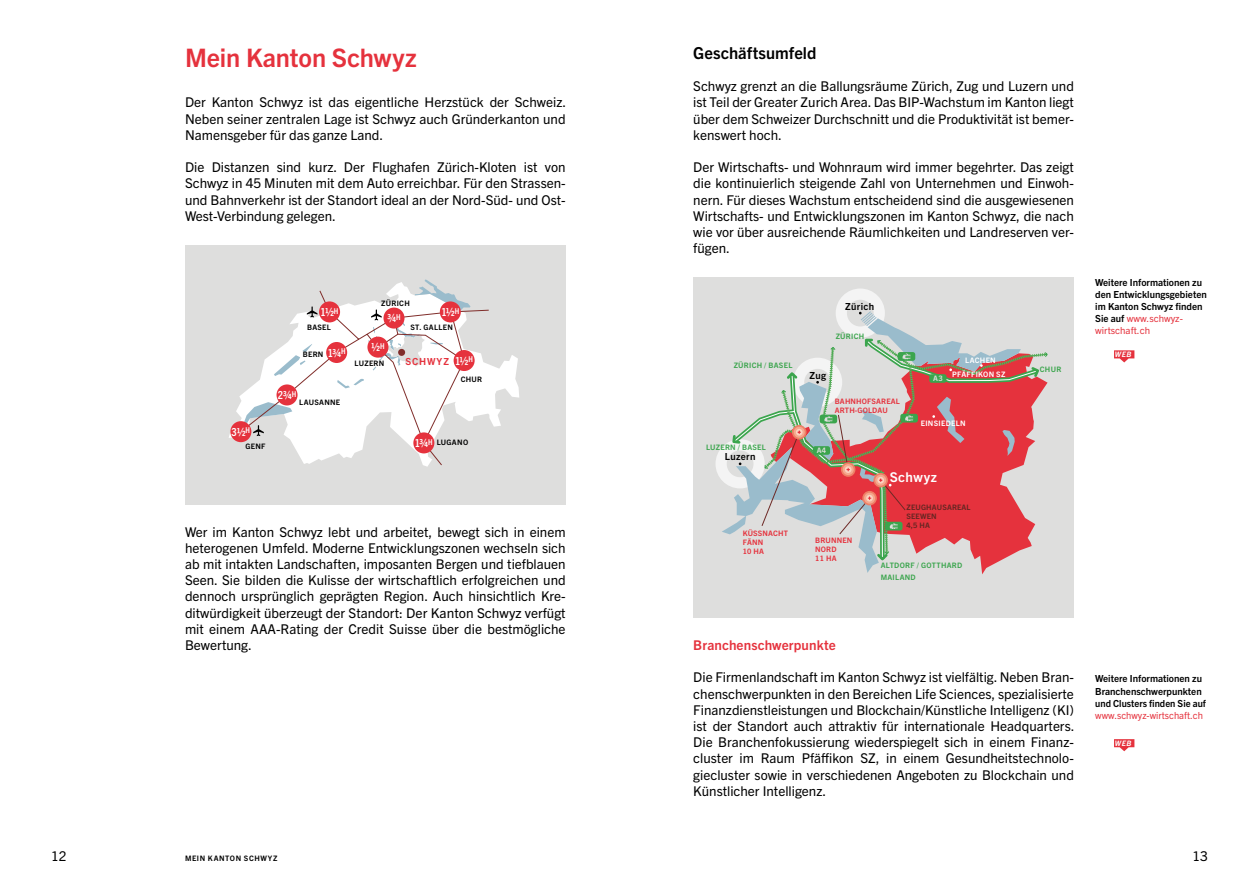
<style>
.page{position:relative;width:1259px;height:893px;background:#fff}
.page>*{position:absolute;margin:0;border:0;box-sizing:border-box;transform-origin:0 0}
.t1{font:700 25.5px "Trade Gothic Next LT Pro";letter-spacing:-.005em;color:#e5323d}
.t2{font:700 16.5px "Trade Gothic Next LT Pro";color:#000}
.t3{font:13.5px/16.2px "Trade Gothic Next LT Pro";color:#000;text-align:justify}
.t4{font:700 13.5px "Trade Gothic Next LT Pro";letter-spacing:.01em;color:#e5323d}
.t5{font:700 13.5px "Trade Gothic Next LT Pro";letter-spacing:.03em;color:#fff}
.t6{font:700 condensed 11.1px "Trade Gothic Next LT Pro";letter-spacing:-.055em;color:#fff}
.t7{font:700 9.75px/12.1px "Trade Gothic Next LT Pro";color:#000}
.t8{font:9.75px "Trade Gothic Next LT Pro";color:#e5323d}
.t9{font:700 9.75px "Trade Gothic Next LT Pro";letter-spacing:.08em;color:#e5323d}
.t10{font:700 7.5px/12px "Trade Gothic Next LT Pro";letter-spacing:.04em;color:#3ba54d}
.t11{font:700 7.5px/9px "Trade Gothic Next LT Pro";letter-spacing:.02em;color:#e5323d}
.t12{font:700 7.5px "Trade Gothic Next LT Pro";letter-spacing:.04em;color:#000}
.t13{font:700 7.5px "Trade Gothic Next LT Pro";letter-spacing:.04em;color:#fff}
.t14{font:700 7.5px/9px "Trade Gothic Next LT Pro";letter-spacing:.02em;color:#642622}
.t15{font:700 7.5px "Trade Gothic Next LT Pro";letter-spacing:.08em;color:#000}
.t16{font:italic 700 7.5px "Trade Gothic Next LT Pro";letter-spacing:.08em;color:#fff}
.t17{font:700 7.5px "Trade Gothic Next LT Pro";color:#dededd}
.s1{font-weight:400;color:#e5323d}
</style>
<div class="page">
<div style="left:185px;top:245px;width:381px;height:259px;background:#dededd"></div>
<svg style="left:229px;top:355px;width:290px;height:112px"></svg>
<svg style="left:240px;top:280px;width:249px;height:186px"></svg>
<div style="left:413px;top:432px;width:21px;height:21px;background:#e5323d;border-radius:50%"></div>
<div style="left:319px;top:301px;width:21px;height:21px;background:#e5323d;border-radius:50%"></div>
<div style="left:326px;top:342px;width:21px;height:21px;background:#e5323d;border-radius:50%"></div>
<div style="left:276px;top:384px;width:21px;height:21px;background:#e5323d;border-radius:50%"></div>
<div style="left:230px;top:421px;width:21px;height:21px;background:#e5323d;border-radius:50%"></div>
<div style="left:367px;top:337px;width:21px;height:21px;background:#e5323d;border-radius:50%"></div>
<div style="left:383px;top:308px;width:21px;height:21px;background:#e5323d;border-radius:50%"></div>
<div style="left:440px;top:301px;width:21px;height:21px;background:#e5323d;border-radius:50%"></div>
<div style="left:453px;top:350px;width:21px;height:21px;background:#e5323d;border-radius:50%"></div>
<div style="left:693px;top:277px;width:381px;height:341px;background:#dededd"></div>
<div style="left:835px;top:288px;width:50px;height:50px;background:#f4f4f4;border-radius:50%"></div>
<div style="left:847px;top:300px;width:26px;height:26px;background:#dededd;border-radius:50%"></div>
<div style="left:715px;top:439px;width:49px;height:49px;background:#f4f4f4;border-radius:50%"></div>
<svg style="left:721px;top:311px;width:326px;height:262px"></svg>
<svg style="left:1114px;top:350px;width:20px;height:12px"></svg>
<svg style="left:1114px;top:739px;width:20px;height:12px"></svg>
<h1 class="t1" style="left:185px;top:40px;width:233px">Mein Kanton Schwyz</h1>
<p class="t3" style="left:185px;top:93px;width:383px">Der Kanton Schwyz ist das eigentliche Herzstück der Schweiz.<br>Neben seiner zentralen Lage ist Schwyz auch Gründerkanton und Namensgeber für das ganze Land.</p>
<p class="t3" style="left:185px;top:158px;width:382px">Die Distanzen sind kurz. Der Flughafen Zürich-Kloten ist von Schwyz in 45 Minuten mit dem Auto erreichbar. Für den Strassen&shy;und Bahnverkehr ist der Standort ideal an der Nord-Süd- und Ost-West-Verbindung gelegen.</p>
<p class="t6" style="left:232px;top:424px;width:20px">3½<sup>H</sup></p>
<p class="t6" style="left:320px;top:305px;width:19px">1½<sup>H</sup></p>
<p class="t6" style="left:328px;top:345px;width:19px">1¾<sup>H</sup></p>
<p class="t12" style="left:307px;top:322px;width:25px">BASEL</p>
<p class="t12" style="left:303px;top:349px;width:22px">BERN</p>
<p class="t6" style="left:278px;top:388px;width:20px">2¾<sup>H</sup></p>
<p class="t12" style="left:299px;top:397px;width:42px">LAUSANNE</p>
<p class="t12" style="left:381px;top:298px;width:30px">ZÜRICH</p>
<p class="t6" style="left:387px;top:311px;width:15px">¾<sup>H</sup></p>
<p class="t6" style="left:441px;top:305px;width:19px">1½<sup>H</sup></p>
<p class="t6" style="left:371px;top:340px;width:15px">½<sup>H</sup></p>
<p class="t12" style="left:410px;top:322px;width:44px">ST. GALLEN</p>
<p class="t6" style="left:455px;top:353px;width:19px">1½<sup>H</sup></p>
<p class="t12" style="left:354px;top:358px;width:31px">LUZERN</p>
<p class="t9" style="left:405px;top:355px;width:45px">SCHWYZ</p>
<p class="t12" style="left:461px;top:374px;width:23px">CHUR</p>
<p class="t12" style="left:245px;top:441px;width:22px">GENF</p>
<p class="t6" style="left:415px;top:435px;width:19px">1¾<sup>H</sup></p>
<p class="t12" style="left:437px;top:437px;width:33px">LUGANO</p>
<p class="t3" style="left:185px;top:523px;width:382px">Wer im Kanton Schwyz lebt und arbeitet, bewegt sich in einem heterogenen Umfeld. Moderne Entwicklungszonen wechseln sich ab mit intakten Landschaften, imposanten Bergen und tiefblauen Seen. Sie bilden die Kulisse der wirtschaftlich erfolgreichen und dennoch ursprünglich geprägten Region. Auch hinsichtlich Kre&shy;ditwürdigkeit überzeugt der Standort: Der Kanton Schwyz verfügt mit einem AAA-Rating der Credit Suisse über die bestmögliche Bewertung.</p>
<p class="t2" style="left:693px;top:41px;width:125px">Geschäftsumfeld</p>
<p class="t3" style="left:693px;top:77px;width:382px">Schwyz grenzt an die Ballungsräume Zürich, Zug und Luzern und ist Teil der Greater Zurich Area. Das BIP-Wachstum im Kanton liegt über dem Schweizer Durchschnitt und die Produktivität ist bemer&shy;kenswert hoch.</p>
<p class="t3" style="left:693px;top:158px;width:382px">Der Wirtschafts- und Wohnraum wird immer begehrter. Das zeigt die kontinuierlich steigende Zahl von Unternehmen und Einwoh&shy;nern. Für dieses Wachstum entscheidend sind die ausgewiesenen Wirtschafts- und Entwicklungszonen im Kanton Schwyz, die nach wie vor über ausreichende Räumlichkeiten und Landreserven ver&shy;fügen.</p>
<p class="t7" style="left:845px;top:299px;width:31px">Zürich</p>
<p class="t10" style="left:835px;top:330px;width:30px">ZÜRICH</p>
<p class="t10" style="left:733px;top:359px;width:60px">ZÜRICH / BASEL</p>
<p class="t7" style="left:809px;top:368px;width:18px">Zug</p>
<p class="t17" style="left:933px;top:373px;width:11px">A3</p>
<p class="t13" style="left:965px;top:355px;width:32px">LACHEN</p>
<p class="t13" style="left:952px;top:369px;width:55px">PFÄFFIKON SZ</p>
<p class="t10" style="left:1040px;top:362px;width:23px">CHUR</p>
<p class="t11" style="left:835px;top:396px;width:67px">BAHNHOFSAREAL<br>ARTH-GOLDAU</p>
<p class="t13" style="left:921px;top:418px;width:46px">EINSIEDELN</p>
<p class="t10" style="left:706px;top:441px;width:61px">LUZERN / BASEL</p>
<p class="t7" style="left:724px;top:450px;width:32px">Luzern</p>
<p class="t17" style="left:816px;top:445px;width:11px">A4</p>
<p class="t5" style="left:889px;top:468px;width:49px">Schwyz</p>
<p class="t11" style="left:742px;top:528px;width:47px">KÜSSNACHT<br>FÄNN<br>10 HA</p>
<p class="t11" style="left:815px;top:536px;width:39px">BRUNNEN<br>NORD<br>11 HA</p>
<p class="t14" style="left:906px;top:502px;width:66px">ZEUGHAUSAREAL<br>SEEWEN<br>4,5 HA</p>
<p class="t10" style="left:880px;top:559px;width:83px">ALTDORF / GOTTHARD<br>MAILAND</p>
<p class="t7" style="left:1095px;top:275px;width:113px">Weitere Informationen zu den Entwicklungsgebieten im Kanton Schwyz finden<br>Sie auf <span class="s1">www.schwyz&shy;wirtschaft.ch</span></p>
<p class="t16" style="left:1115px;top:349px;width:18px">WEB</p>
<p class="t4" style="left:693px;top:636px;width:144px">Branchenschwerpunkte</p>
<p class="t3" style="left:693px;top:669px;width:383px">Die Firmenlandschaft im Kanton Schwyz ist vielfältig. Neben Bran&shy;chenschwerpunkten in den Bereichen Life Sciences, spezialisierte Finanzdienstleistungen und Blockchain/Künstliche Intelligenz (KI) ist der Standort auch attraktiv für internationale Headquarters.<br>Die Branchenfokussierung wiederspiegelt sich in einem Finanz&shy;cluster im Raum Pfäffikon SZ, in einem Gesundheitstechnolo&shy;giecluster sowie in verschiedenen Angeboten zu Blockchain und Künstlicher Intelligenz.</p>
<p class="t7" style="left:1095px;top:672px;width:112px">Weitere Informationen zu<br>Branchenschwerpunkten und Clusters finden Sie auf</p>
<p class="t8" style="left:1095px;top:709px;width:109px">www.schwyz-wirtschaft.ch</p>
<p class="t16" style="left:1115px;top:738px;width:18px">WEB</p>
<p class="t3" style="left:51px;top:847px;width:17px">12</p>
<p class="t3" style="left:1192px;top:847px;width:17px">13</p>
<p class="t15" style="left:185px;top:853px;width:94px">MEIN KANTON SCHWYZ</p>
</div>
